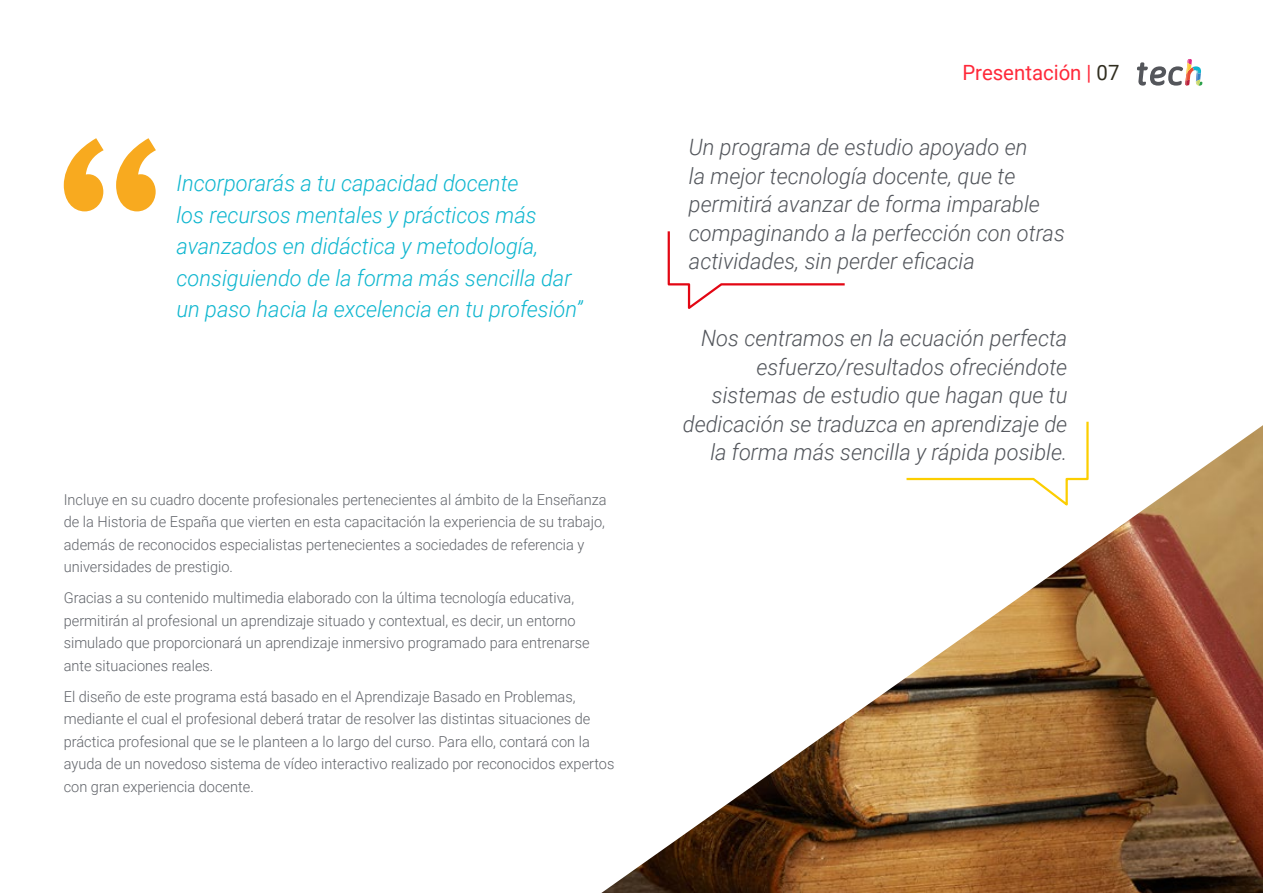
<style>
.page{position:relative;width:1263px;height:893px;background:#fff}
.page>*{position:absolute;margin:0;border:0;box-sizing:border-box;transform-origin:0 0}
.t1{font:italic 300 22.5px/28.5px "Roboto";color:#52555b;text-align:right}
.t2{font:italic 300 22.5px/31.5px "Roboto";color:#0fb6cf}
.t3{font:21px "Roboto";color:#ff293a}
.t4{font:300 15px/22.5px "Roboto";color:#61646a}
.s1{color:#312e20}
</style>
<div class="page">
<svg style="left:64px;top:138px;width:92px;height:73px"></svg>
<img style="left:601px;top:425px;width:662px;height:468px">
<svg style="left:904px;top:421px;width:186px;height:88px"></svg>
<svg style="left:667px;top:231px;width:178px;height:78px"></svg>
<svg style="left:1137px;top:59px;width:65px;height:27px"></svg>
<h1 class="t2" style="left:176px;top:167px;width:408px">Incorporarás a tu capacidad docente<br>los recursos mentales y prácticos más avanzados en didáctica y metodología, consiguiendo de la forma más sencilla dar un paso hacia la excelencia en tu profesión”</h1>
<p class="t4" style="left:64px;top:487px;width:544px">Incluye en su cuadro docente profesionales pertenecientes al ámbito de la Enseñanza de la Historia de España que vierten en esta capacitación la experiencia de su trabajo, además de reconocidos especialistas pertenecientes a sociedades de referencia y universidades de prestigio.</p>
<p class="t4" style="left:64px;top:586px;width:527px">Gracias a su contenido multimedia elaborado con la última tecnología educativa, permitirán al profesional un aprendizaje situado y contextual, es decir, un entorno simulado que proporcionará un aprendizaje inmersivo programado para entrenarse ante situaciones reales.</p>
<p class="t4" style="left:64px;top:684px;width:552px">El diseño de este programa está basado en el Aprendizaje Basado en Problemas, mediante el cual el profesional deberá tratar de resolver las distintas situaciones de práctica profesional que se le planteen a lo largo del curso. Para ello, contará con la ayuda de un novedoso sistema de vídeo interactivo realizado por reconocidos expertos con gran experiencia docente.</p>
<h2 class="t3" style="left:962px;top:57px;width:159px">Presentación | <span class="s1">07</span></h2>
<h1 class="t1" style="left:689px;top:132px;width:377px;text-align:left">Un programa de estudio apoyado en<br>la mejor tecnología docente, que te permitirá avanzar de forma imparable compaginando a la perfección con otras actividades, sin perder eficacia</h1>
<h1 class="t1" style="left:683px;top:323px;width:386px">Nos centramos en la ecuación perfecta esfuerzo/resultados ofreciéndote sistemas de estudio que hagan que tu dedicación se traduzca en aprendizaje de la forma más sencilla y rápida posible.</h1>
</div>
